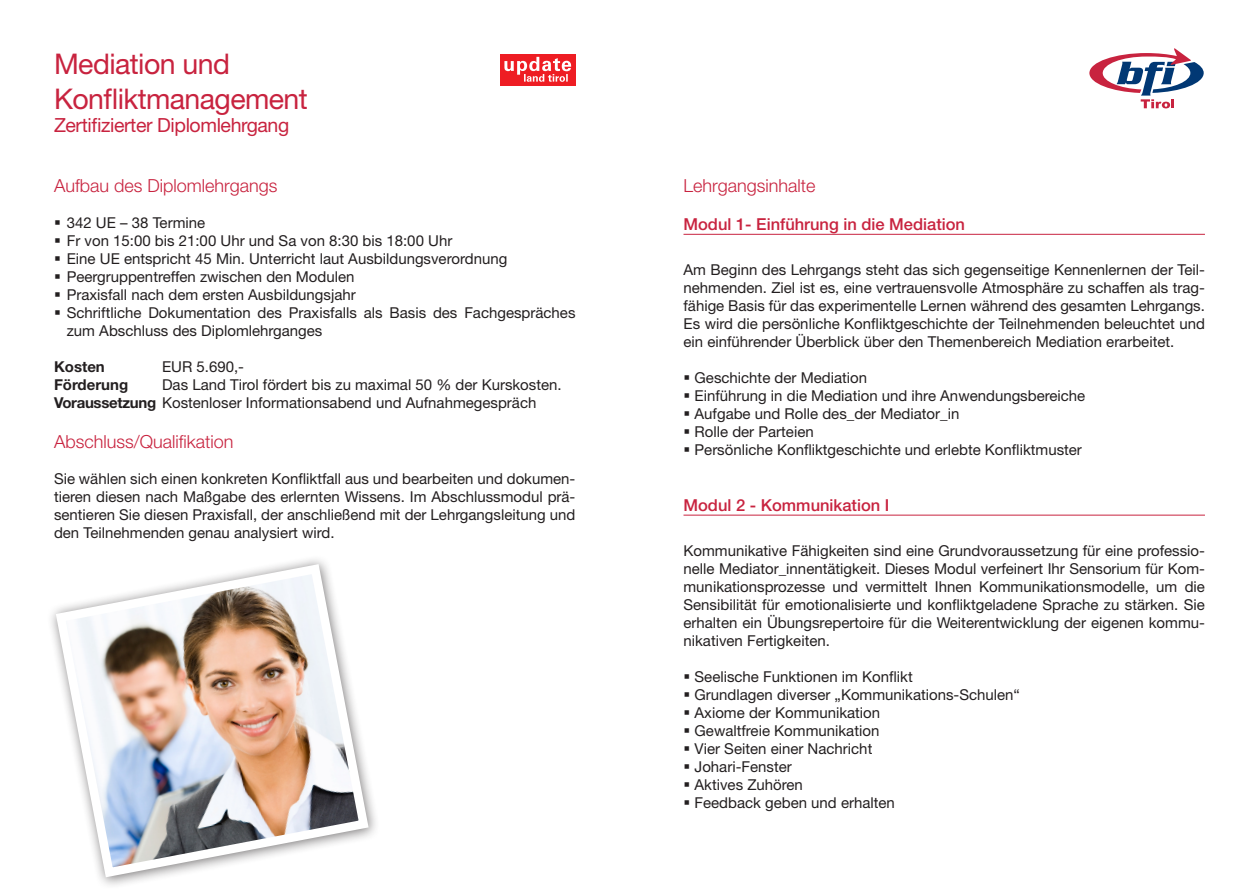
<style>
.page{position:relative;width:1259px;height:893px;background:#fff}
.page>*{position:absolute;margin:0;border:0;box-sizing:border-box;transform-origin:0 0}
.t1{font:28.5px "Helvetica Neue LT Std";letter-spacing:-.02em;color:#c8233f}
.t2{font:19.5px "Helvetica Neue LT Std";letter-spacing:-.02em;color:#c8233f}
.t3{font:300 18px "Helvetica Neue LT Std";color:#c8233f}
.Titel{font:500 16.5px "Helvetica Neue LT Std";color:#c8233f}
.t4{font:15px/18px "Helvetica Neue LT Std";color:#231f20;text-align:justify}
.t5{font:700 15px "Helvetica Neue LT Std";color:#231f20}
.s1{font-weight:700}
</style>
<div class="page">
<svg style="left:1089px;top:48px;width:114px;height:60px"></svg>
<hr style="left:683px;top:234px;width:522px;height:1px;background:#c8233f">
<hr style="left:683px;top:515px;width:522px;height:1px;background:#c8233f">
<div style="left:500px;top:54px;width:75px;height:31px;background:#ee1d23"></div>
<svg style="left:504px;top:57px;width:67px;height:25px"></svg>
<img style="left:51px;top:559px;width:322px;height:323px">
<p class="t1" style="left:54px;top:47px;width:177px">Mediation und</p>
<p class="t1" style="left:54px;top:81px;width:255px">Konfliktmanagement</p>
<p class="t2" style="left:54px;top:113px;width:237px">Zertifizierter Diplomlehrgang</p>
<p class="t3" style="left:54px;top:174px;width:225px">Aufbau des Diplomlehrgangs</p>
<p class="t4" style="left:54px;top:213px;width:153px">▪ 342 UE – 38 Termine</p>
<p class="t4" style="left:54px;top:231px;width:400px">▪ Fr von 15:00 bis 21:00 Uhr und Sa von 8:30 bis 18:00 Uhr</p>
<p class="t4" style="left:54px;top:249px;width:455px">▪ Eine UE entspricht 45 Min. Unterricht laut Ausbildungsverordnung</p>
<p class="t4" style="left:54px;top:267px;width:302px">▪ Peergruppentreffen zwischen den Modulen</p>
<p class="t4" style="left:54px;top:285px;width:303px">▪ Praxisfall nach dem ersten Ausbildungsjahr</p>
<p class="t4" style="left:67px;top:303px;width:510px;text-indent:-13px">▪ Schriftliche Dokumentation des Praxisfalls als Basis des Fachgespräches zum Abschluss des Diplomlehrganges</p>
<p class="t5" style="left:54px;top:357px;width:52px">Kosten</p>
<p class="t4" style="left:162px;top:357px;width:83px">EUR 5.690,-</p>
<p class="t5" style="left:54px;top:375px;width:76px">Förderung</p>
<p class="t4" style="left:162px;top:375px;width:401px">Das Land Tirol fördert bis zu maximal 50 % der Kurskosten.</p>
<p class="t4" style="left:54px;top:393px;width:484px"><span class="s1">Voraussetzung</span> Kostenloser Informationsabend und Aufnahmegespräch</p>
<p class="t3" style="left:54px;top:430px;width:181px">Abschluss/Qualifikation</p>
<p class="t4" style="left:54px;top:469px;width:523px">Sie wählen sich einen konkreten Konfliktfall aus und bearbeiten und dokumen&shy;tieren diesen nach Maßgabe des erlernten Wissens. Im Abschlussmodul prä&shy;sentieren Sie diesen Praxisfall, der anschließend mit der Lehrgangsleitung und den Teilnehmenden genau analysiert wird.</p>
<p class="t3" style="left:683px;top:174px;width:134px">Lehrgangsinhalte</p>
<p class="Titel" style="left:683px;top:214px;width:283px">Modul 1- Einführung in die Mediation</p>
<p class="t4" style="left:683px;top:260px;width:523px">Am Beginn des Lehrgangs steht das sich gegenseitige Kennenlernen der Teil&shy;nehmenden. Ziel ist es, eine vertrauensvolle Atmosphäre zu schaffen als trag&shy;fähige Basis für das experimentelle Lernen während des gesamten Lehrgangs.<br>Es wird die persönliche Konfliktgeschichte der Teilnehmenden beleuchtet und ein einführender Überblick über den Themenbereich Mediation erarbeitet.</p>
<p class="t4" style="left:683px;top:368px;width:185px">▪ Geschichte der Mediation</p>
<p class="t4" style="left:683px;top:386px;width:403px">▪ Einführung in die Mediation und ihre Anwendungsbereiche</p>
<p class="t4" style="left:683px;top:404px;width:277px">▪ Aufgabe und Rolle des_der Mediator_in</p>
<p class="t4" style="left:683px;top:422px;width:132px">▪ Rolle der Parteien</p>
<p class="t4" style="left:683px;top:440px;width:400px">▪ Persönliche Konfliktgeschichte und erlebte Konfliktmuster</p>
<p class="Titel" style="left:683px;top:495px;width:207px">Modul 2 - Kommunikation I</p>
<p class="t4" style="left:683px;top:541px;width:523px">Kommunikative Fähigkeiten sind eine Grundvoraussetzung für eine professio&shy;nelle Mediator_innentätigkeit. Dieses Modul verfeinert Ihr Sensorium für Kom&shy;munikationsprozesse und vermittelt Ihnen Kommunikationsmodelle, um die Sensibilität für emotionalisierte und konfliktgeladene Sprache zu stärken. Sie erhalten ein Übungsrepertoire für die Weiterentwicklung der eigenen kommu&shy;nikativen Fertigkeiten.</p>
<p class="t4" style="left:683px;top:667px;width:231px">▪ Seelische Funktionen im Konflikt</p>
<p class="t4" style="left:683px;top:685px;width:338px">▪ Grundlagen diverser „Kommunikations-Schulen“</p>
<p class="t4" style="left:683px;top:703px;width:198px">▪ Axiome der Kommunikation</p>
<p class="t4" style="left:683px;top:721px;width:197px">▪ Gewaltfreie Kommunikation</p>
<p class="t4" style="left:683px;top:739px;width:190px">▪ Vier Seiten einer Nachricht</p>
<p class="t4" style="left:683px;top:757px;width:110px">▪ Johari-Fenster</p>
<p class="t4" style="left:683px;top:775px;width:121px">▪ Aktives Zuhören</p>
<p class="t4" style="left:683px;top:793px;width:213px">▪ Feedback geben und erhalten</p>
</div>
